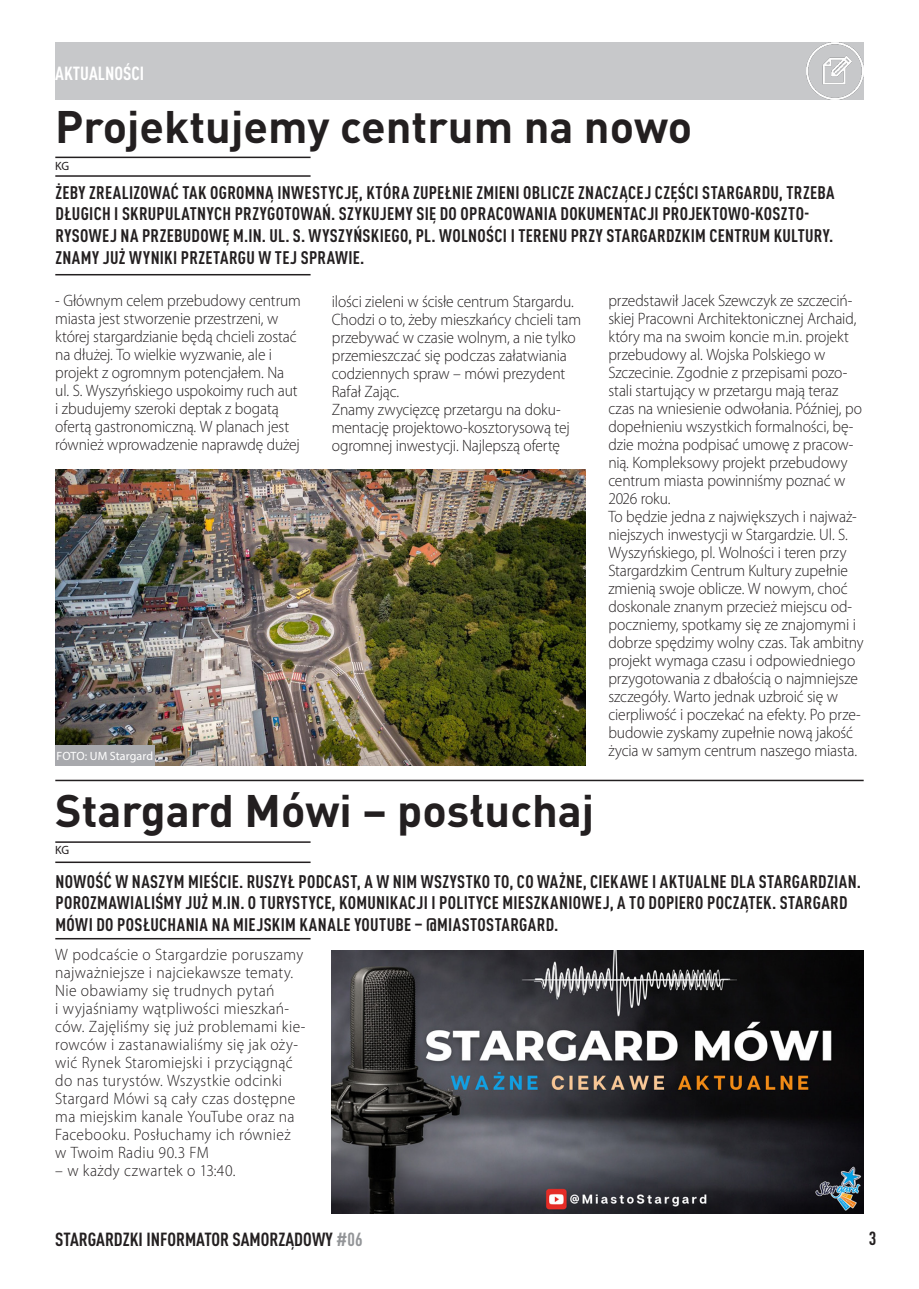
<style>
.page{position:relative;width:919px;height:1289px;background:#fff}
.page>*{position:absolute;margin:0;border:0;box-sizing:border-box;transform-origin:0 0}
.t1{font:700 45px "DIN Pro";color:#231f20}
.t2{font:700 condensed 18.75px "DIN Pro";color:#231f20}
.t3{font:700 condensed 18.75px "DIN Pro";color:#fff}
.t4{font:700 condensed 18px/21.6px "DIN Pro";letter-spacing:.02em;color:#231f20}
.t5{font:300 16.5px/18px "Myriad Pro";letter-spacing:-.005em;color:#231f20;scale:.94 1}
.t6{font:300 16.5px/18px "Myriad Pro";letter-spacing:.02em;color:#231f20;scale:.94 1}
.t7{font:300 16.5px "Myriad Pro";letter-spacing:.03em;color:#231f20;scale:.94 1}
.t8{font:12px "Myriad Pro";letter-spacing:.005em;color:#fff}
.t9{font:12px "Myriad Pro";color:#231f20}
.s1{color:#939598}
</style>
<div class="page">
<div style="left:55px;top:43px;width:808px;height:57px;background:#c7c8ca"></div>
<hr style="left:55px;top:157px;width:255px;height:1px;background:#231f20">
<hr style="left:55px;top:175px;width:255px;height:2px;background:#231f20">
<hr style="left:55px;top:274px;width:255px;height:1px;background:#231f20">
<img style="left:806px;top:43px;width:57px;height:57px">
<img style="left:332px;top:950px;width:531px;height:263px">
<img style="left:55px;top:469px;width:530px;height:297px">
<hr style="left:55px;top:779px;width:808px;height:2px;background:#231f20">
<hr style="left:55px;top:861px;width:255px;height:2px;background:#231f20">
<hr style="left:55px;top:841px;width:255px;height:1px;background:#231f20">
<hr style="left:55px;top:937px;width:255px;height:2px;background:#231f20">
<div style="left:55px;top:745px;width:100px;height:20px;background:#a8a9ad"></div>
<p class="t3" style="left:55px;top:59px;width:90px">AKTUALNOŚCI</p>
<p class="t1" style="left:55px;top:89px;width:638px">Projektujemy centrum na nowo</p>
<p class="t4" style="left:55px;top:180px;width:780px">ŻEBY ZREALIZOWAĆ TAK OGROMNĄ INWESTYCJĘ, KTÓRA ZUPEŁNIE ZMIENI OBLICZE ZNACZĄCEJ CZĘŚCI STARGARDU, TRZEBA DŁUGICH I SKRUPULATNYCH PRZYGOTOWAŃ. SZYKUJEMY SIĘ DO OPRACOWANIA DOKUMENTACJI PROJEKTOWO-KOSZTO-RYSOWEJ NA PRZEBUDOWĘ M.IN. UL. S. WYSZYŃSKIEGO, PL. WOLNOŚCI I TERENU PRZY STARGARDZKIM CENTRUM KULTURY.<br>ZNAMY JUŻ WYNIKI PRZETARGU W TEJ SPRAWIE.</p>
<p class="t5" style="left:55px;top:292px;width:263px">- Głównym celem przebudowy centrum miasta jest stworzenie przestrzeni, w której stargardzianie będą chcieli zostać na dłużej. To wielkie wyzwanie, ale i projekt z ogromnym potencjałem. Na ul. S. Wyszyńskiego uspokoimy ruch aut i zbudujemy szeroki deptak z bogatą ofertą gastronomiczną. W planach jest również wprowadzenie naprawdę dużej</p>
<p class="t9" style="left:55px;top:159px;width:16px">KG</p>
<p class="t5" style="left:608px;top:292px;width:271px">przedstawił Jacek Szewczyk ze szczeciń&shy;skiej Pracowni Architektonicznej Archaid, który ma na swoim koncie m.in. projekt przebudowy al. Wojska Polskiego w Szczecinie. Zgodnie z przepisami pozo&shy;stali startujący w przetargu mają teraz czas na wniesienie odwołania. Później, po dopełnieniu wszystkich formalności, bę&shy;dzie można podpisać umowę z pracow&shy;nią. Kompleksowy projekt przebudowy centrum miasta powinniśmy poznać w 2026 roku.</p>
<p class="t5" style="left:608px;top:508px;width:273px">To będzie jedna z największych i najważ&shy;niejszych inwestycji w Stargardzie. Ul. S.<br>Wyszyńskiego, pl. Wolności i teren przy Stargardzkim Centrum Kultury zupełnie zmienią swoje oblicze. W nowym, choć doskonale znanym przecież miejscu od&shy;poczniemy, spotkamy się ze znajomymi i dobrze spędzimy wolny czas. Tak ambitny projekt wymaga czasu i odpowiedniego przygotowania z dbałością o najmniejsze szczegóły. Warto jednak uzbroić się w cierpliwość i poczekać na efekty. Po prze&shy;budowie zyskamy zupełnie nową jakość życia w samym centrum naszego miasta.</p>
<p class="t5" style="left:332px;top:293px;width:267px">ilości zieleni w ścisłe centrum Stargardu.<br>Chodzi o to, żeby mieszkańcy chcieli tam przebywać w czasie wolnym, a nie tylko przemieszczać się podczas załatwiania codziennych spraw – mówi prezydent Rafał Zając.</p>
<p class="t5" style="left:332px;top:401px;width:254px">Znamy zwycięzcę przetargu na doku&shy;mentację projektowo-kosztorysową tej ogromnej inwestycji. Najlepszą ofertę</p>
<p class="t8" style="left:57px;top:748px;width:98px">FOTO: UM Stargard</p>
<p class="t1" style="left:55px;top:773px;width:540px">Stargard Mówi – posłuchaj</p>
<p class="t4" style="left:55px;top:869px;width:806px">NOWOŚĆ W NASZYM MIEŚCIE. RUSZYŁ PODCAST, A W NIM WSZYSTKO TO, CO WAŻNE, CIEKAWE I AKTUALNE DLA STARGARDZIAN.<br>POROZMAWIALIŚMY JUŻ M.IN. O TURYSTYCE, KOMUNIKACJI I POLITYCE MIESZKANIOWEJ, A TO DOPIERO POCZĄTEK. STARGARD<br>MÓWI DO POSŁUCHANIA NA MIEJSKIM KANALE YOUTUBE – @MIASTOSTARGARD.</p>
<p class="t6" style="left:55px;top:945px;width:265px">W podcaście o Stargardzie poruszamy najważniejsze i najciekawsze tematy.<br>Nie obawiamy się trudnych pytań</p>
<p class="t6" style="left:55px;top:999px;width:268px">i wyjaśniamy wątpliwości mieszkań&shy;ców. Zajęliśmy się już problemami kie&shy;rowców i zastanawialiśmy się jak oży&shy;wić Rynek Staromiejski i przyciągnąć do nas turystów. Wszystkie odcinki Stargard Mówi są cały czas dostępne ma miejskim kanale YouTube oraz na Facebooku. Posłuchamy ich również</p>
<p class="t6" style="left:55px;top:1143px;width:165px">w Twoim Radiu 90.3 FM</p>
<p class="t7" style="left:55px;top:1161px;width:193px">– w każdy czwartek o 13:40.</p>
<p class="t9" style="left:55px;top:843px;width:16px">KG</p>
<p class="t2" style="left:55px;top:1224px;width:309px">STARGARDZKI INFORMATOR SAMORZĄDOWY <span class="s1">#06</span></p>
<p class="t2" style="left:868px;top:1224px;width:9px">3</p>
</div>
